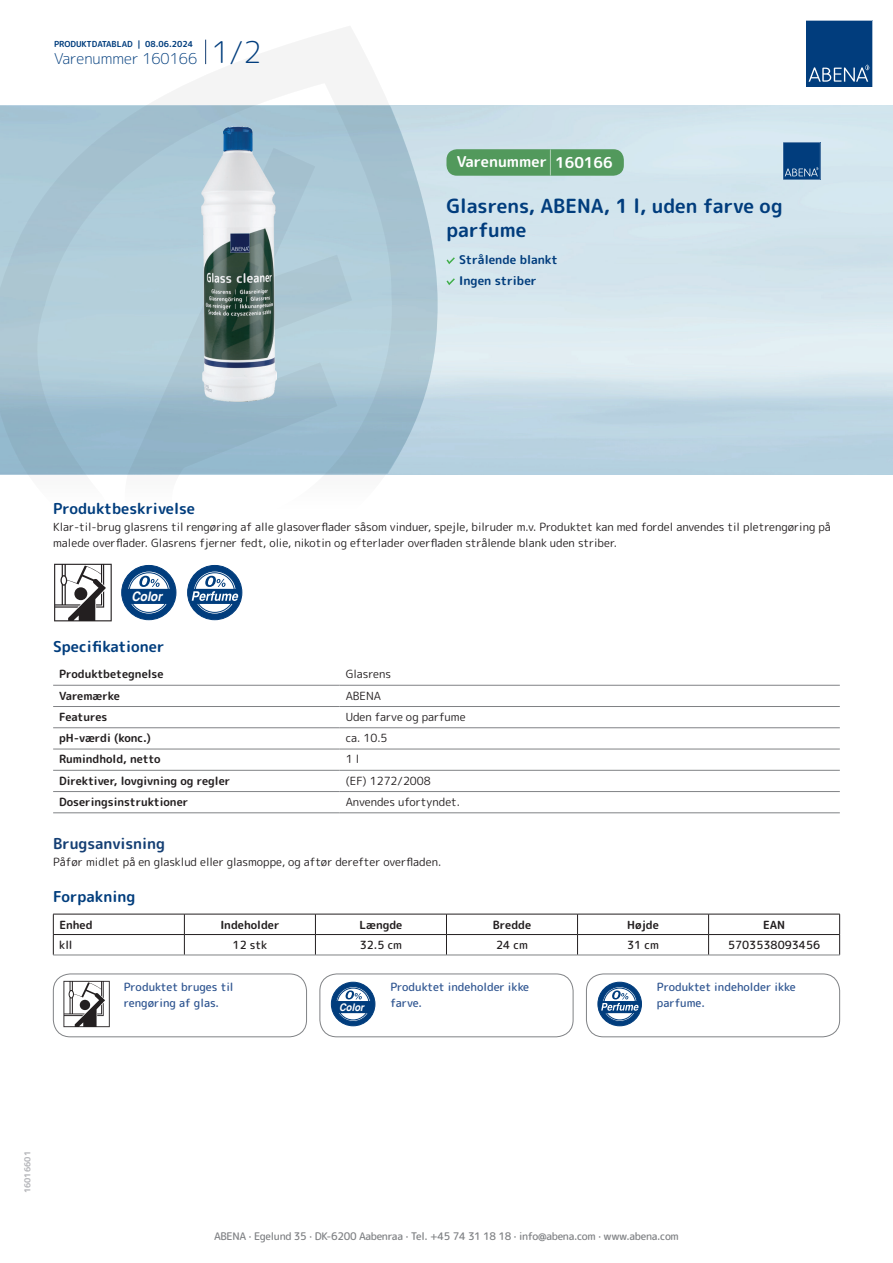
<style>
.page{position:relative;width:893px;height:1263px;background:#fff}
.page>*{position:absolute;margin:0;border:0;box-sizing:border-box;transform-origin:0 0}
.t1{font:700 19.5px/24px "Rounded Mplus 1 c";color:#013d7d}
.t2{font:700 15px "Rounded Mplus 1 c";color:#013d7d}
.t3{font:300 15px "Rounded Mplus 1 c";color:#013d7d}
.t4{font:700 15px "Rounded Mplus 1 c";color:#fff}
.t5{font:700 15px "Rounded Mplus 1 c";color:#153f74}
.t6{font:italic 700 13.05px "Helvetica";letter-spacing:-.005em;color:#fff;scale:.9 1}
.t7{font:700 12px/21px "Rounded Mplus 1 c";color:#013d7d}
.t8{font:11.25px/16.5px "Rounded Mplus 1 c";color:#231f20}
.t9{font:700 11.25px "Rounded Mplus 1 c";color:#231f20}
.t10{font:500 11.25px/16.5px "Rounded Mplus 1 c";color:#305691}
.t11{font:500 11.25px "Rounded Mplus 1 c";color:#231f20}
.t12{font:500 10.5px "Rounded Mplus 1 c";letter-spacing:-.03em;color:#808285}
.t13{font:italic 700 10.5px "Helvetica";letter-spacing:-.005em;color:#fff;scale:.9 1}
.t14{font:700 8.25px "Rounded Mplus 1 c";color:#013d7d}
.t15{font:700 8.25px "Rounded Mplus 1 c";color:#b2b3b7}
.s1{font-size:30px}
.s2{font-size:25.5px}
</style>
<div class="page">
<img style="left:439px;top:106px;width:454px;height:368px">
<svg style="left:0;top:26px;width:439px;height:586px"></svg>
<svg style="left:0;top:106px;width:438px;height:368px;background:#a8c5d4"></svg>
<svg style="left:205px;top:40px;width:1px;height:24px"></svg>
<svg style="left:806px;top:20px;width:67px;height:67px;background:#144b86"></svg>
<img style="left:202px;top:127px;width:74px;height:275px">
<svg style="left:54px;top:564px;width:58px;height:57px"></svg>
<div style="left:122px;top:565px;width:54px;height:55px;background:#013d7d;border-radius:50%"></div>
<div style="left:121px;top:565px;width:55px;height:55px;border:1px solid #013d7d;border-radius:50%"></div>
<svg style="left:127px;top:571px;width:44px;height:43px"></svg>
<div style="left:127px;top:570px;width:44px;height:45px;border:1px solid #013d7d;border-radius:50%"></div>
<div style="left:129px;top:573px;width:40px;height:39px;border:1px solid #013d7d;border-radius:50%"></div>
<svg style="left:124px;top:576px;width:48px;height:28px"></svg>
<div style="left:188px;top:565px;width:54px;height:55px;background:#013d7d;border-radius:50%"></div>
<div style="left:187px;top:565px;width:55px;height:55px;border:1px solid #013d7d;border-radius:50%"></div>
<svg style="left:193px;top:571px;width:44px;height:43px"></svg>
<div style="left:192px;top:570px;width:45px;height:45px;border:1px solid #013d7d;border-radius:50%"></div>
<div style="left:195px;top:573px;width:40px;height:39px;border:1px solid #013d7d;border-radius:50%"></div>
<svg style="left:189px;top:576px;width:49px;height:28px"></svg>
<hr style="left:53px;top:685px;width:287px;height:1px;background:#808285">
<hr style="left:340px;top:685px;width:500px;height:1px;background:#808285">
<hr style="left:53px;top:706px;width:287px;height:1px;background:#808285">
<hr style="left:340px;top:706px;width:500px;height:1px;background:#808285">
<hr style="left:53px;top:727px;width:287px;height:1px;background:#808285">
<hr style="left:340px;top:727px;width:500px;height:1px;background:#808285">
<hr style="left:53px;top:749px;width:287px;height:1px;background:#808285">
<hr style="left:340px;top:749px;width:500px;height:1px;background:#808285">
<hr style="left:53px;top:770px;width:287px;height:1px;background:#808285">
<hr style="left:340px;top:770px;width:500px;height:1px;background:#808285">
<hr style="left:53px;top:791px;width:287px;height:1px;background:#808285">
<hr style="left:340px;top:791px;width:500px;height:1px;background:#808285">
<hr style="left:53px;top:812px;width:287px;height:1px;background:#808285">
<hr style="left:340px;top:812px;width:500px;height:1px;background:#808285">
<hr style="left:53px;top:914px;width:131px;height:1px;background:#231f20">
<hr style="left:184px;top:914px;width:131px;height:1px;background:#231f20">
<hr style="left:315px;top:914px;width:131px;height:1px;background:#231f20">
<hr style="left:446px;top:914px;width:131px;height:1px;background:#231f20">
<hr style="left:577px;top:914px;width:132px;height:1px;background:#231f20">
<hr style="left:709px;top:914px;width:131px;height:1px;background:#231f20">
<hr style="left:53px;top:934px;width:131px;height:1px;background:#231f20">
<svg style="left:53px;top:914px;width:1px;height:41px"></svg>
<hr style="left:184px;top:934px;width:131px;height:1px;background:#231f20">
<svg style="left:184px;top:914px;width:1px;height:41px"></svg>
<hr style="left:315px;top:934px;width:131px;height:1px;background:#231f20">
<svg style="left:315px;top:914px;width:1px;height:41px"></svg>
<hr style="left:446px;top:934px;width:131px;height:1px;background:#231f20">
<svg style="left:446px;top:914px;width:1px;height:41px"></svg>
<hr style="left:577px;top:934px;width:132px;height:1px;background:#231f20">
<svg style="left:577px;top:914px;width:1px;height:41px"></svg>
<hr style="left:709px;top:934px;width:131px;height:1px;background:#231f20">
<svg style="left:708px;top:914px;width:1px;height:41px"></svg>
<svg style="left:839px;top:914px;width:1px;height:41px"></svg>
<hr style="left:53px;top:955px;width:131px;height:1px;background:#808285">
<hr style="left:184px;top:955px;width:131px;height:1px;background:#808285">
<hr style="left:315px;top:955px;width:131px;height:1px;background:#808285">
<hr style="left:446px;top:955px;width:131px;height:1px;background:#808285">
<hr style="left:577px;top:955px;width:132px;height:1px;background:#808285">
<hr style="left:709px;top:955px;width:131px;height:1px;background:#808285">
<svg style="left:63px;top:981px;width:47px;height:46px"></svg>
<div style="left:53px;top:974px;width:254px;height:63px;border:1px solid #808285;border-radius:17px"></div>
<div style="left:331px;top:982px;width:44px;height:44px;background:#013d7d;border-radius:50%"></div>
<div style="left:331px;top:982px;width:44px;height:44px;border:1px solid #013d7d;border-radius:50%"></div>
<svg style="left:336px;top:986px;width:35px;height:35px"></svg>
<div style="left:335px;top:986px;width:36px;height:36px;border:1px solid #013d7d;border-radius:50%"></div>
<div style="left:337px;top:988px;width:32px;height:32px;border:1px solid #013d7d;border-radius:50%"></div>
<svg style="left:333px;top:990px;width:39px;height:23px"></svg>
<div style="left:320px;top:974px;width:253px;height:63px;border:1px solid #808285;border-radius:17px"></div>
<div style="left:598px;top:982px;width:43px;height:44px;background:#013d7d;border-radius:50%"></div>
<div style="left:598px;top:982px;width:44px;height:44px;border:1px solid #013d7d;border-radius:50%"></div>
<svg style="left:602px;top:986px;width:35px;height:35px"></svg>
<div style="left:602px;top:986px;width:36px;height:36px;border:1px solid #013d7d;border-radius:50%"></div>
<div style="left:604px;top:988px;width:32px;height:32px;border:1px solid #013d7d;border-radius:50%"></div>
<svg style="left:599px;top:990px;width:40px;height:23px"></svg>
<div style="left:586px;top:974px;width:254px;height:63px;border:1px solid #808285;border-radius:17px"></div>
<svg style="left:446px;top:257px;width:9px;height:7px"></svg>
<svg style="left:446px;top:278px;width:9px;height:7px"></svg>
<div style="left:446px;top:149px;width:178px;height:27px;background:#52995c;border-radius:10px"></div>
<svg style="left:783px;top:142px;width:37px;height:38px"></svg>
<p class="t14" style="left:54px;top:38px;width:141px">PRODUKTDATABLAD | 08.06.2024</p>
<h2 class="t3" style="left:54px;top:48px;width:209px">Varenummer 160166 <span class="s1">1/2</span></h2>
<h2 class="t4" style="left:457px;top:151px;width:157px">Varenummer <span class="s2">|</span> 160166</h2>
<h1 class="t1" style="left:446px;top:194px;width:338px">Glasrens, ABENA, 1 l, uden farve og parfume</h1>
<p class="t7" style="left:459px;top:249px;width:100px">Strålende blankt<br>Ingen striber</p>
<h2 class="t2" style="left:53px;top:498px;width:143px">Produktbeskrivelse</h2>
<p class="t8" style="left:53px;top:518px;width:779px">Klar-til-brug glasrens til rengøring af alle glasoverflader såsom vinduer, spejle, bilruder m.v. Produktet kan med fordel anvendes til pletrengøring på malede overflader. Glasrens fjerner fedt, olie, nikotin og efterlader overfladen strålende blank uden striber.</p>
<p class="t6" style="left:131px;top:585px;width:36px">Color</p>
<h2 class="t2" style="left:53px;top:635px;width:113px">Specifikationer</h2>
<p class="t9" style="left:59px;top:666px;width:106px">Produktbetegnelse</p>
<p class="t8" style="left:346px;top:666px;width:47px">Glasrens</p>
<p class="t9" style="left:59px;top:688px;width:62px">Varemærke</p>
<p class="t8" style="left:346px;top:687px;width:37px">ABENA</p>
<p class="t9" style="left:59px;top:709px;width:50px">Features</p>
<p class="t8" style="left:346px;top:708px;width:121px">Uden farve og parfume</p>
<p class="t9" style="left:59px;top:730px;width:93px">pH-værdi (konc.)</p>
<p class="t8" style="left:346px;top:730px;width:43px">ca. 10.5</p>
<p class="t9" style="left:59px;top:751px;width:103px">Rumindhold, netto</p>
<p class="t8" style="left:346px;top:751px;width:15px">1 l</p>
<p class="t9" style="left:59px;top:773px;width:173px">Direktiver, lovgivning og regler</p>
<p class="t8" style="left:346px;top:772px;width:87px">(EF) 1272/2008</p>
<p class="t9" style="left:59px;top:794px;width:131px">Doseringsinstruktioner</p>
<p class="t8" style="left:346px;top:794px;width:116px">Anvendes ufortyndet.</p>
<h2 class="t5" style="left:53px;top:833px;width:113px">Brugsanvisning</h2>
<p class="t8" style="left:53px;top:853px;width:390px">Påfør midlet på en glasklud eller glasmoppe, og aftør derefter overfladen.</p>
<h2 class="t2" style="left:53px;top:885px;width:84px">Forpakning</h2>
<p class="t9" style="left:59px;top:916px;width:35px">Enhed</p>
<p class="t9" style="left:220px;top:916px;width:61px">Indeholder</p>
<p class="t9" style="left:359px;top:916px;width:44px">Længde</p>
<p class="t9" style="left:493px;top:916px;width:40px">Bredde</p>
<p class="t9" style="left:627px;top:916px;width:33px">Højde</p>
<p class="t9" style="left:763px;top:916px;width:24px">EAN</p>
<p class="t11" style="left:59px;top:937px;width:15px">kll</p>
<p class="t11" style="left:233px;top:937px;width:36px">12 stk</p>
<p class="t11" style="left:360px;top:937px;width:44px">32.5 cm</p>
<p class="t11" style="left:496px;top:937px;width:33px">24 cm</p>
<p class="t11" style="left:627px;top:937px;width:33px">31 cm</p>
<p class="t11" style="left:728px;top:937px;width:94px">5703538093456</p>
<p class="t10" style="left:124px;top:978px;width:111px">Produktet bruges til rengøring af glas.</p>
<p class="t10" style="left:390px;top:978px;width:140px">Produktet indeholder ikke</p>
<p class="t10" style="left:657px;top:978px;width:140px">Produktet indeholder ikke parfume.</p>
<p class="t13" style="left:339px;top:998px;width:29px">Color</p>
<p class="t10" style="left:390px;top:995px;width:33px">farve.</p>
<p class="t15" style="left:22px;top:1193px;width:44px;rotate:-90deg">16016601</p>
<p class="t12" style="left:214px;top:1229px;width:466px">ABENA · Egelund 35 · DK-6200 Aabenraa · Tel. +45 74 31 18 18 · info@abena.com · www.abena.com</p>
</div>
